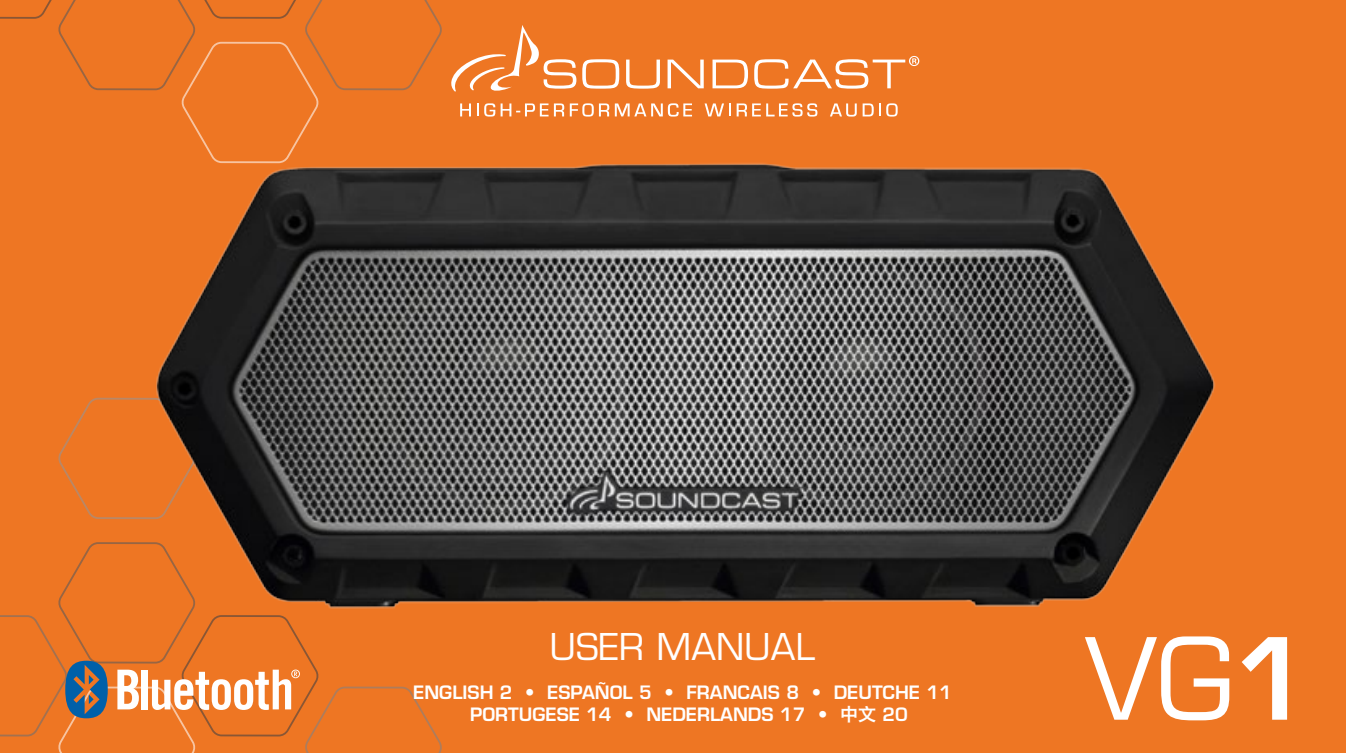
<style>
.page{position:relative;width:1346px;height:753px;background:#ee7623}
.page>*{position:absolute;margin:0;border:0;box-sizing:border-box;transform-origin:0 0}
.t1{font:110.02px "Eurostile LT Std";color:#fff}
.t2{font:36px "Eurostile LT Std";color:#fff}
.t3{font:600 18px/21.6px "Eurostile LT Std";color:#fff}
.s1{font-family:"Hiragino Sans GB W6";font-weight:400}
.s2{font-weight:600}
</style>
<div class="page">
<svg style="left:58px;top:397px;width:92px;height:122px"></svg>
<svg style="left:0;top:0;width:442px;height:161px"></svg>
<svg style="left:460px;top:103px;width:11px;height:13px"></svg>
<svg style="left:477px;top:103px;width:18px;height:14px"></svg>
<svg style="left:501px;top:103px;width:47px;height:13px"></svg>
<svg style="left:554px;top:103px;width:10px;height:13px"></svg>
<svg style="left:570px;top:103px;width:39px;height:14px"></svg>
<svg style="left:615px;top:103px;width:77px;height:14px"></svg>
<svg style="left:704px;top:103px;width:27px;height:13px"></svg>
<svg style="left:737px;top:103px;width:80px;height:14px"></svg>
<svg style="left:830px;top:103px;width:67px;height:14px"></svg>
<svg style="left:451px;top:25px;width:125px;height:67px"></svg>
<svg style="left:582px;top:59px;width:37px;height:30px"></svg>
<svg style="left:626px;top:60px;width:34px;height:29px"></svg>
<svg style="left:667px;top:60px;width:37px;height:28px"></svg>
<svg style="left:712px;top:60px;width:36px;height:28px"></svg>
<svg style="left:754px;top:56px;width:165px;height:33px"></svg>
<img style="left:150px;top:161px;width:1065px;height:446px">
<svg style="left:0;top:541px;width:442px;height:212px"></svg>
<h2 class="t2" style="left:550px;top:625px;width:267px">USER MANUAL</h2>
<p class="t3" style="left:470px;top:682px;width:483px;text-indent:-57px">ENGLISH 2 • ESPAÑOL 5 • FRANCAIS 8 • DEUTCHE 11<br>PORTUGESE 14 • NEDERLANDS 17 • <span class="s1">中文</span> 20</p>
<h1 class="t1" style="left:1085px;top:613px;width:226px">VG<span class="s2">1</span></h1>
</div>
